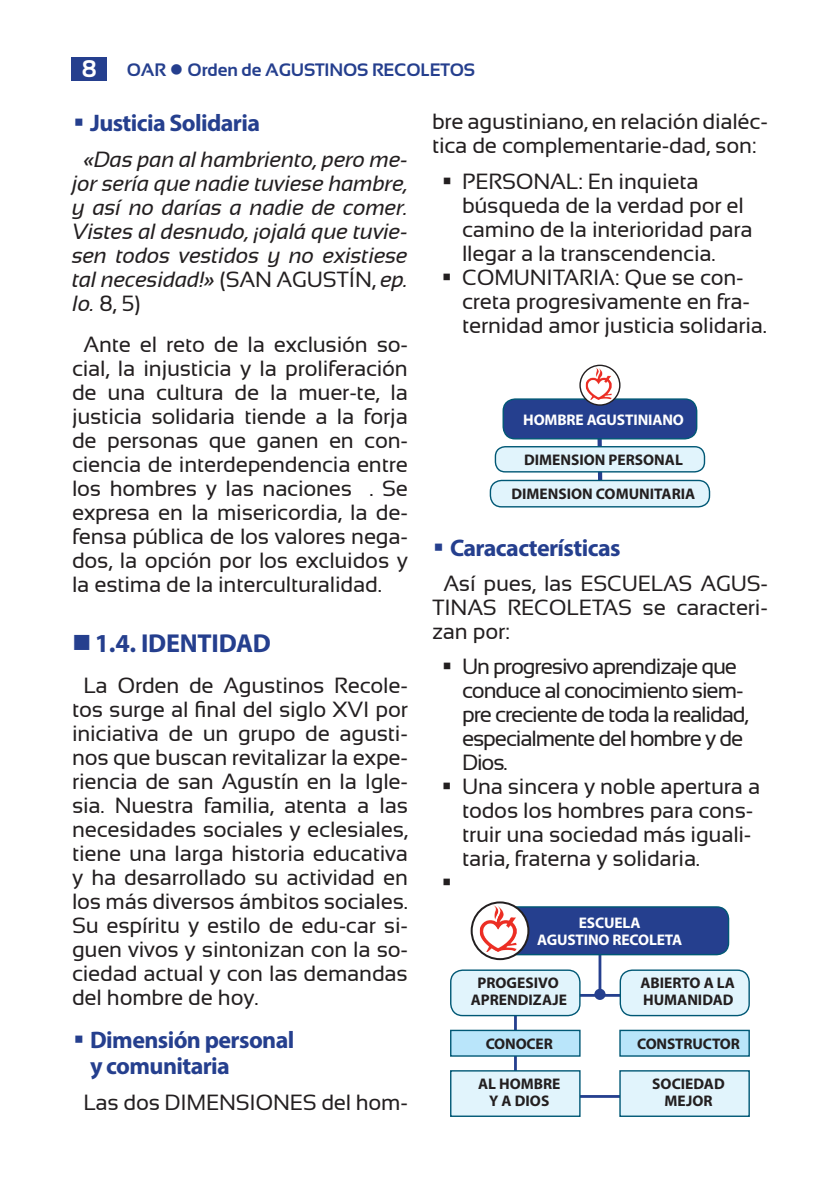
<style>
.page{position:relative;width:840px;height:1191px;background:#fff}
.page>*{position:absolute;margin:0;border:0;box-sizing:border-box;transform-origin:0 0}
.t1{font:700 26px "Myriad Pro";letter-spacing:-.01em;color:#253f8e}
.t2{font:700 24px/26px "Myriad Pro";letter-spacing:-.025em;color:#253f8e}
.t3{font:22px/24px "Sansation";letter-spacing:-.01em;color:#231f20;text-align:justify}
.t4{font:22px/24px "Sansation";letter-spacing:-.05em;color:#231f20}
.t5{font:italic 22px/24px "Sansation";letter-spacing:-.01em;color:#231f20;text-align:justify}
.t6{font:700 18px "Sansation";letter-spacing:-.01em;color:#253f8e}
.t7{font:700 15.4px/16.8px "Myriad Pro";color:#231f20;text-align:center}
.t8{font:700 15.4px/16.8px "Myriad Pro";letter-spacing:-.01em;color:#fff;text-align:center}
.s1{font-size:24px;color:#fff}
.s2{font-style:normal}
</style>
<div class="page">
<div style="left:71px;top:57px;width:36px;height:24px;background:#253f8e"></div>
<svg style="left:595px;top:439px;width:9px;height:41px"></svg>
<div style="left:503px;top:399px;width:193px;height:40px;background:#253f8e;border-radius:12px"></div>
<div style="left:502px;top:398px;width:195px;height:41px;border:1px solid #005875;border-radius:12px"></div>
<div style="left:495px;top:447px;width:209px;height:25px;background:#e1f4fc;border-radius:10px"></div>
<div style="left:494px;top:446px;width:210px;height:26px;border:1px solid #005875;border-radius:10px"></div>
<svg style="left:579px;top:365px;width:40px;height:40px"></svg>
<img style="left:585px;top:367px;width:26px;height:33px">
<div style="left:579px;top:365px;width:41px;height:41px;border:1px solid #231f20;border-radius:50%"></div>
<div style="left:490px;top:480px;width:219px;height:27px;background:#e1f4fc;border-radius:11px"></div>
<div style="left:489px;top:480px;width:220px;height:27px;border:1px solid #005875;border-radius:11px"></div>
<hr style="left:479px;top:994px;width:234px;height:2px;background:#253f8e">
<hr style="left:598px;top:951px;width:3px;height:43px;background:#253f8e">
<div style="left:594px;top:988px;width:11px;height:12px;background:#253f8e;border-radius:50%"></div>
<hr style="left:513px;top:985px;width:3px;height:122px;background:#253f8e">
<hr style="left:478px;top:1095px;width:234px;height:2px;background:#253f8e">
<div style="left:484px;top:907px;width:244px;height:47px;background:#253f8e;border-radius:12px"></div>
<div style="left:483px;top:906px;width:245px;height:49px;border:1px solid #005875;border-radius:12px"></div>
<svg style="left:471px;top:902px;width:57px;height:57px"></svg>
<img style="left:479px;top:905px;width:37px;height:47px">
<div style="left:470px;top:901px;width:59px;height:59px;border:2px solid #231f20;border-radius:50%"></div>
<div style="left:450px;top:970px;width:129px;height:45px;background:#e1f4fc;border-radius:12px"></div>
<div style="left:450px;top:969px;width:130px;height:47px;border:1px solid #005875;border-radius:12px"></div>
<div style="left:450px;top:1030px;width:129px;height:26px;background:#b9e5fa"></div>
<div style="left:450px;top:1029px;width:130px;height:27px;border:1px solid #005875"></div>
<div style="left:450px;top:1070px;width:129px;height:46px;background:#e1f4fc"></div>
<div style="left:450px;top:1070px;width:130px;height:47px;border:1px solid #005875"></div>
<div style="left:620px;top:970px;width:128px;height:45px;background:#e1f4fc;border-radius:12px"></div>
<div style="left:619px;top:969px;width:130px;height:47px;border:1px solid #005875;border-radius:12px"></div>
<div style="left:619px;top:1030px;width:129px;height:26px;background:#b9e5fa"></div>
<div style="left:619px;top:1029px;width:130px;height:27px;border:1px solid #005875"></div>
<div style="left:619px;top:1070px;width:129px;height:46px;background:#e1f4fc"></div>
<div style="left:619px;top:1070px;width:130px;height:47px;border:1px solid #005875"></div>
<p class="t6" style="left:82px;top:59px;width:394px"><span class="s1">8</span> OAR ● Orden de AGUSTINOS RECOLETOS</p>
<p class="t2" style="left:90px;top:110px;width:171px">Justicia Solidaria</p>
<p class="t5" style="left:72px;top:147px;width:337px;text-indent:11px">«Das pan al hambriento, pero me&shy;jor sería que nadie tuviese hambre, y así no darías a nadie de comer.<br>Vistes al desnudo, ¡ojalá que tuvie&shy;sen todos vestidos y no existiese tal necesidad!» <span class="s2">(SAN AGUSTÍN,</span> ep.<br>Io. <span class="s2">8, 5)</span></p>
<p class="t3" style="left:72px;top:332px;width:337px;text-indent:11px">Ante el reto de la exclusión so&shy;cial, la injusticia y la proliferación de una cultura de la muer-te, la justicia solidaria tiende a la forja de personas que ganen en con&shy;ciencia de interdependencia entre los hombres y las naciones . Se expresa en la misericordia, la de&shy;fensa pública de los valores nega&shy;dos, la opción por los excluidos y la estima de la interculturalidad.</p>
<p class="t3" style="left:432px;top:110px;width:337px">bre agustiniano, en relación dialéc&shy;tica de complementarie-dad, son:</p>
<p class="t3" style="left:461px;top:169px;width:306px;text-align:left">PERSONAL: En inquieta búsqueda de la verdad por el camino de la interioridad para llegar a la transcendencia.<br>COMUNITARIA: Que se con&shy;creta progresivamente en fra&shy;ternidad amor justicia solidaria.</p>
<p class="t8" style="left:523px;top:410px;width:162px">HOMBRE AGUSTINIANO</p>
<p class="t7" style="left:511px;top:442px;width:185px;line-height:33.8px">DIMENSION PERSONAL<br>DIMENSION COMUNITARIA</p>
<p class="t2" style="left:450px;top:534px;width:172px">Caracacterísticas</p>
<p class="t3" style="left:432px;top:571px;width:337px;text-indent:11px">Así pues, las ESCUELAS AGUS-TINAS RECOLETAS se caracteri&shy;zan por:</p>
<p class="t4" style="left:462px;top:654px;width:299px">Un progresivo aprendizaje que conduce al conocimiento siem&shy;pre creciente de toda la realidad, especialmente del hombre y de<br>Dios.<br>Una sincera y noble apertura a todos los hombres para cons&shy;truir una sociedad más iguali&shy;taria, fraterna y solidaria.</p>
<p class="t1" style="left:95px;top:626px;width:178px">1.4. IDENTIDAD</p>
<p class="t3" style="left:72px;top:673px;width:337px;text-indent:11px">La Orden de Agustinos Recole&shy;tos surge al final del siglo XVI por iniciativa de un grupo de agusti&shy;nos que buscan revitalizar la expe&shy;riencia de san Agustín en la Igle&shy;sia. Nuestra familia, atenta a las necesidades sociales y eclesiales, tiene una larga historia educativa y ha desarrollado su actividad en los más diversos ámbitos sociales.<br>Su espíritu y estilo de edu-car si&shy;guen vivos y sintonizan con la so&shy;ciedad actual y con las demandas del hombre de hoy.</p>
<p class="t2" style="left:90px;top:1026px;width:206px">Dimensión personal y comunitaria</p>
<p class="t3" style="left:83px;top:1089px;width:326px">Las dos DIMENSIONES del hom-</p>
<p class="t8" style="left:537px;top:914px;width:146px">ESCUELA<br>AGUSTINO RECOLETA</p>
<p class="t7" style="left:470px;top:974px;width:98px">PROGESIVO<br>APRENDIZAJE</p>
<p class="t7" style="left:485px;top:1035px;width:69px">CONOCER</p>
<p class="t7" style="left:478px;top:1075px;width:84px">AL HOMBRE<br>Y A DIOS</p>
<p class="t7" style="left:640px;top:974px;width:96px;text-align:left">ABIERTO A LA<br>HUMANIDAD</p>
<p class="t7" style="left:636px;top:1035px;width:104px">CONSTRUCTOR</p>
<p class="t7" style="left:652px;top:1075px;width:74px">SOCIEDAD<br>MEJOR</p>
</div>
